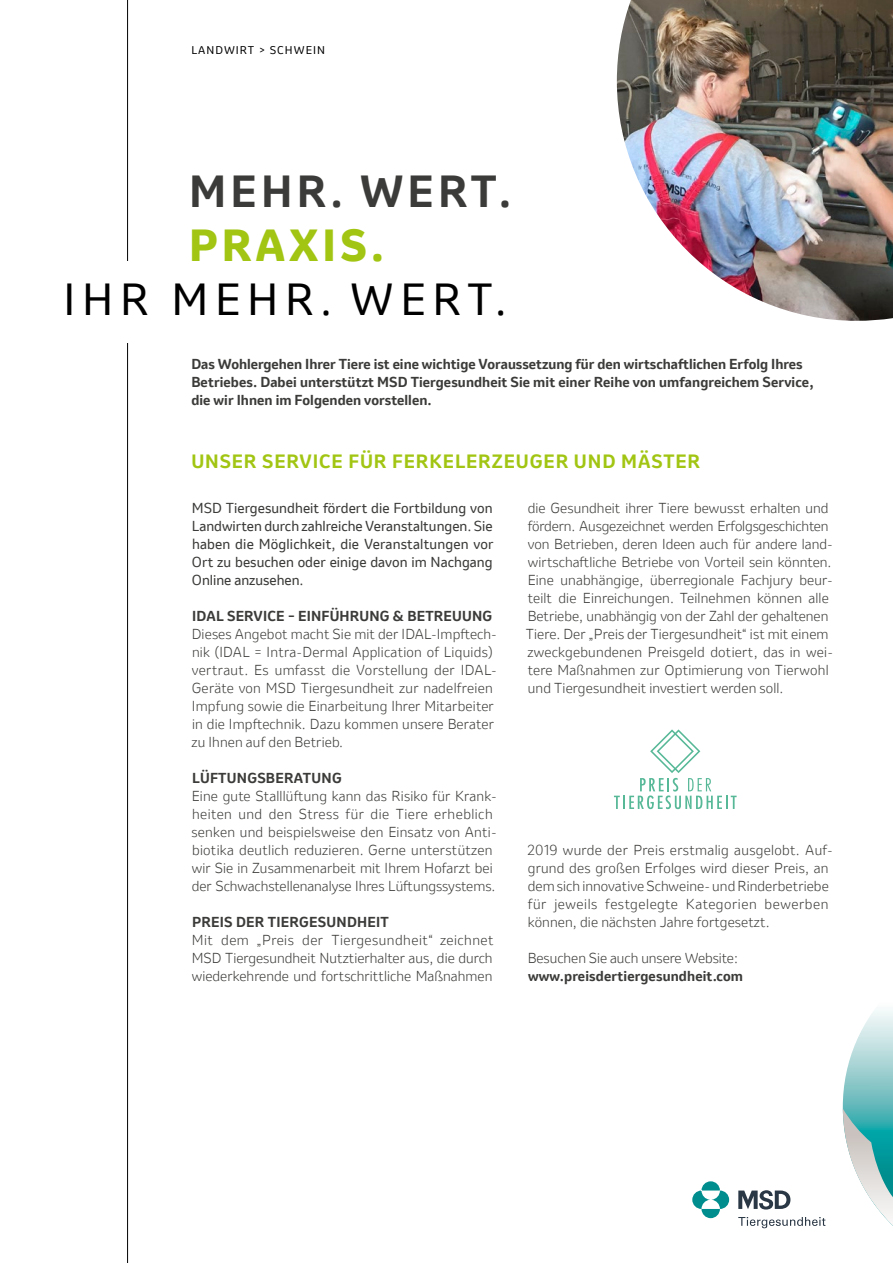
<style>
.page{position:relative;width:893px;height:1263px;background:#fff}
.page>*{position:absolute;margin:0;border:0;box-sizing:border-box;transform-origin:0 0}
.Titel{font:42px "Invention";letter-spacing:.16em;color:#000}
.Titel-2{font:700 42px "Invention";letter-spacing:.1em;color:#3b3b39}
.Titel-3{font:800 42px "Invention";letter-spacing:.1em;color:#a1c512}
.t1{font:700 18px "Invention";letter-spacing:.05em;color:#a1c512}
.Einstiegstext{font:300 13.5px/18px "Invention";letter-spacing:.01em;color:#3b3b39}
.Einstiegstext-2{font:700 13.5px/18px "Invention";letter-spacing:.005em;color:#3b3b39}
.Einstiegstext-3{font:13.5px/18px "Invention";letter-spacing:.005em;color:#3b3b39;text-align:justify}
.Titel-4{font:10.5px "Invention";letter-spacing:.1em;color:#000}
</style>
<div class="page">
<hr style="left:127px;top:0;width:1px;height:1263px;background:#000">
<div style="left:108px;top:261px;width:40px;height:81px;background:#fff"></div>
<img style="left:617px;top:0;width:276px;height:321px">
<svg style="left:614px;top:729px;width:123px;height:80px"></svg>
<svg style="left:692px;top:1181px;width:37px;height:37px"></svg>
<svg style="left:738px;top:1010px;width:155px;height:219px"></svg>
<p class="Titel-4" style="left:191px;top:43px;width:135px">LANDWIRT &gt; SCHWEIN</p>
<p class="Titel-2" style="left:189px;top:161px;width:324px">MEHR. WERT.</p>
<p class="Titel-3" style="left:189px;top:215px;width:196px">PRAXIS.</p>
<p class="Titel" style="left:64px;top:270px;width:445px">IHR MEHR. WERT.</p>
<p class="Einstiegstext-2" style="left:191px;top:355px;width:624px">Das Wohlergehen Ihrer Tiere ist eine wichtige Voraussetzung für den wirtschaftlichen Erfolg Ihres<br>Betriebes. Dabei unterstützt MSD Tiergesundheit Sie mit einer Reihe von umfangreichem Service, die wir Ihnen im Folgenden vorstellen.</p>
<p class="t1" style="left:191px;top:448px;width:510px">UNSER SERVICE FÜR FERKELERZEUGER UND MÄSTER</p>
<p class="Einstiegstext-3" style="left:192px;top:499px;width:303px">MSD Tiergesundheit fördert die Fortbildung von Landwirten durch zahlreiche Veranstaltungen. Sie haben die Möglichkeit, die Veranstaltungen vor Ort zu besuchen oder einige davon im Nachgang Online anzusehen.</p>
<p class="Einstiegstext-2" style="left:192px;top:607px;width:301px">IDAL SERVICE – EINFÜHRUNG &amp; BETREUUNG</p>
<p class="Einstiegstext" style="left:192px;top:625px;width:307px">Dieses Angebot macht Sie mit der IDAL-Impftech&shy;nik (IDAL = Intra-Dermal Application of Liquids) vertraut. Es umfasst die Vorstellung der IDAL-Geräte von MSD Tiergesundheit zur nadelfreien Impfung sowie die Einarbeitung Ihrer Mitarbeiter in die Impftechnik. Dazu kommen unsere Berater zu Ihnen auf den Betrieb.</p>
<p class="Einstiegstext-2" style="left:192px;top:769px;width:151px">LÜFTUNGSBERATUNG</p>
<p class="Einstiegstext" style="left:192px;top:787px;width:307px">Eine gute Stalllüftung kann das Risiko für Krank&shy;heiten und den Stress für die Tiere erheblich senken und beispielsweise den Einsatz von Anti&shy;biotika deutlich reduzieren. Gerne unterstützen wir Sie in Zusammenarbeit mit Ihrem Hofarzt bei der Schwachstellenanalyse Ihres Lüftungssystems.</p>
<p class="Einstiegstext-2" style="left:192px;top:913px;width:198px">PREIS DER TIERGESUNDHEIT</p>
<p class="Einstiegstext" style="left:192px;top:931px;width:303px;text-align:justify">Mit dem „Preis der Tiergesundheit“ zeichnet MSD Tiergesundheit Nutztierhalter aus, die durch wiederkehrende und fortschrittliche Maßnahmen</p>
<p class="Einstiegstext" style="left:526px;top:499px;width:309px">die Gesundheit ihrer Tiere bewusst erhalten und fördern. Ausgezeichnet werden Erfolgsgeschichten von Betrieben, deren Ideen auch für andere land&shy;wirtschaftliche Betriebe von Vorteil sein könnten.<br>Eine unabhängige, überregionale Fachjury beur&shy;teilt die Einreichungen. Teilnehmen können alle Betriebe, unabhängig von der Zahl der gehaltenen Tiere. Der „Preis der Tiergesundheit“ ist mit einem zweckgebundenen Preisgeld dotiert, das in wei&shy;tere Maßnahmen zur Optimierung von Tierwohl und Tiergesundheit investiert werden soll.</p>
<p class="Einstiegstext" style="left:527px;top:841px;width:307px">2019 wurde der Preis erstmalig ausgelobt. Auf&shy;grund des großen Erfolges wird dieser Preis, an dem sich innovative Schweine- und Rinderbetriebe für jeweils festgelegte Kategorien bewerben können, die nächsten Jahre fortgesetzt.</p>
<p class="Einstiegstext" style="left:528px;top:949px;width:212px">Besuchen Sie auch unsere Website:</p>
<p class="Einstiegstext-2" style="left:528px;top:967px;width:216px">www.preisdertiergesundheit.com</p>
</div>
